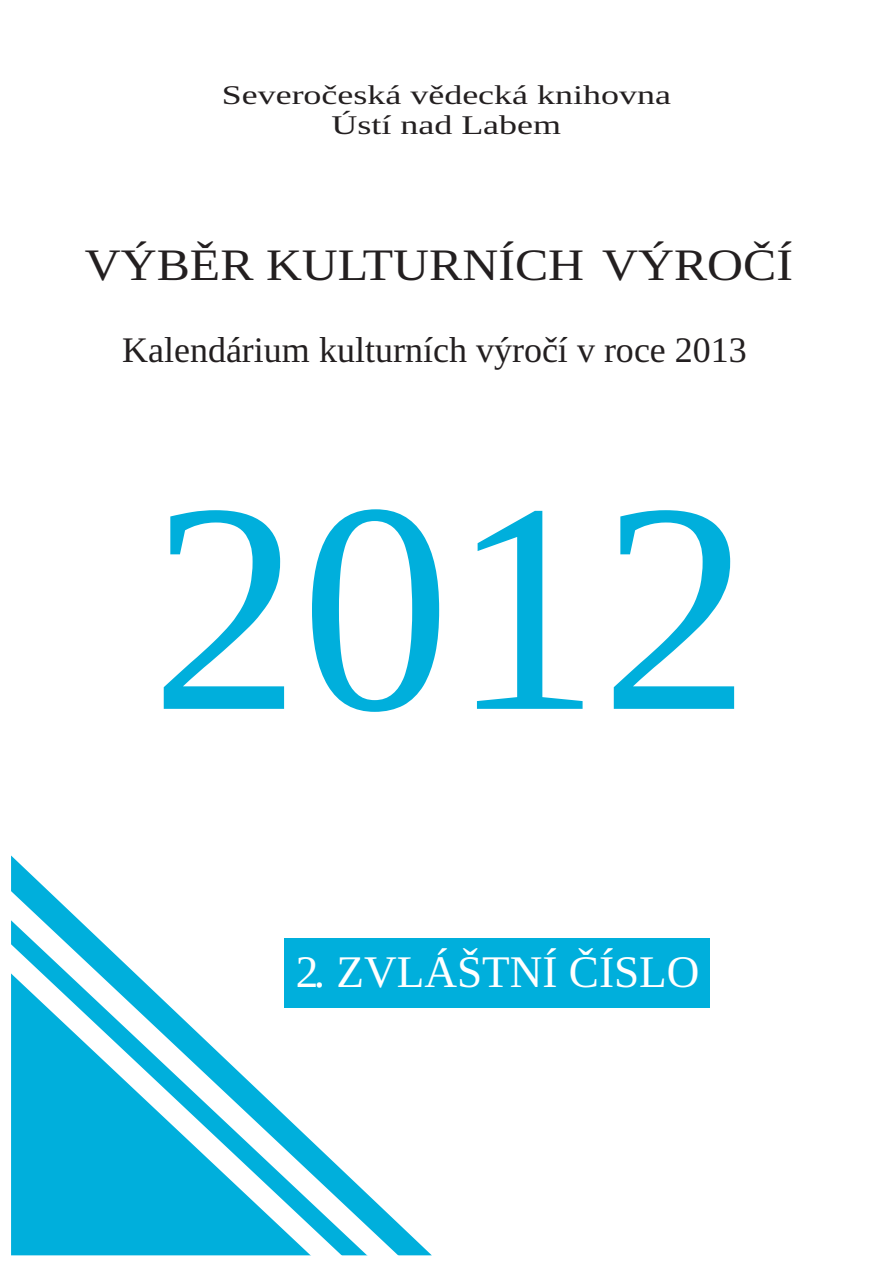
<style>
.page{position:relative;width:893px;height:1263px;background:#fff}
.page>*{position:absolute;margin:0;border:0;box-sizing:border-box;transform-origin:0 0}
.t1{font:300px "Liberation Serif";color:#00afdc}
.t2{font:45.3px "Liberation Serif";color:#fff}
.t3{font:45px "Liberation Serif";color:#231f20;scale:1.11 1}
.t4{font:36px "Liberation Serif";color:#231f20}
.t5{font:27px/29.8px "Liberation Serif";color:#231f20;text-align:center;scale:1.33 1}
</style>
<div class="page">
<svg style="left:11px;top:868px;width:69px;height:53px"></svg>
<svg style="left:11px;top:921px;width:416px;height:335px"></svg>
<div style="left:284px;top:938px;width:425px;height:69px;background:#00afdc"></div>
<p class="t5" style="left:222px;top:83px;width:339px">Severoèeská vìdecká knihovna<br>Ústí nad Labem</p>
<h3 class="t3" style="left:85px;top:249px;width:639px">VÝBÌR KULTURNÍCH VÝROÈÍ</h3>
<h3 class="t4" style="left:122px;top:337px;width:626px">Kalendárium kulturních výroèí v roce 2013</h3>
<h1 class="t1" style="left:151px;top:501px;width:602px">2012</h1>
<h2 class="t2" style="left:296px;top:955px;width:405px">2. ZVLÁŠTNÍ ÈÍSLO</h2>
</div>
